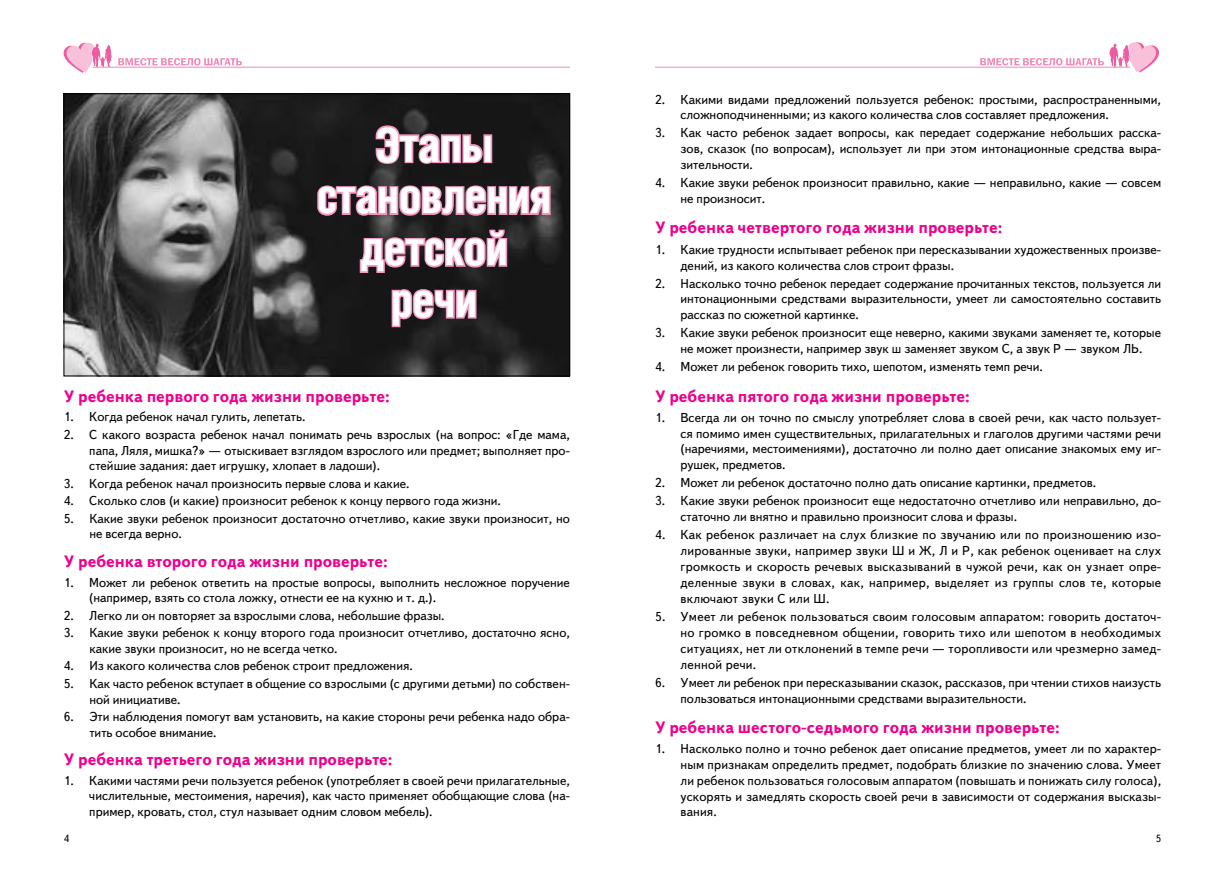
<style>
.page{position:relative;width:1225px;height:893px;background:#fff}
.page>*{position:absolute;margin:0;border:0;box-sizing:border-box;transform-origin:0 0}
.t1{font:700 47.25px/51.8px "Helios Cond";letter-spacing:-.01em;color:#fff;text-align:center}
.t2{font:700 16.5px "Text Book C";color:#ec008c}
.t3{font:12.9px/15.9px "Text Book C";color:#000}
.t4{font:10.5px "Text Book C";color:#000}
</style>
<div class="page">
<hr style="left:93px;top:67px;width:477px;height:1px;background:#f287b7">
<svg style="left:63px;top:42px;width:49px;height:31px"></svg>
<svg style="left:118px;top:58px;width:124px;height:7px"></svg>
<hr style="left:655px;top:67px;width:475px;height:1px;background:#f287b7">
<svg style="left:980px;top:42px;width:179px;height:31px"></svg>
<img style="left:66px;top:96px;width:502px;height:278px">
<div style="left:64px;top:94px;width:506px;height:282px;border:1px solid #000"></div>
<svg style="left:374px;top:124px;width:120px;height:41px;background:#724e5e"></svg>
<svg style="left:316px;top:183px;width:236px;height:35px;background:#895c6f"></svg>
<svg style="left:358px;top:228px;width:151px;height:46px;background:#714e5d"></svg>
<svg style="left:390px;top:287px;width:88px;height:42px;background:#755060"></svg>
<h1 class="t1" style="left:317px;top:118px;width:236px">Этапы становления детской речи</h1>
<p class="t2" style="left:64px;top:386px;width:327px">У ребенка первого года жизни проверьте:</p>
<p class="t3" style="left:64px;top:409px;width:243px">1. Когда ребенок начал гулить, лепетать.</p>
<p class="t3" style="left:89px;top:427px;width:482px;line-height:15.5px;text-align:justify;text-indent:-26px">2. С какого возраста ребенок начал понимать речь взрослых (на вопрос: «Где мама, папа, Ляля, мишка?» — отыскивает взглядом взрослого или предмет; выполняет про&shy;стейшие задания: дает игрушку, хлопает в ладоши).</p>
<p class="t3" style="left:64px;top:475px;width:347px">3. Когда ребенок начал произносить первые слова и какие.</p>
<p class="t3" style="left:64px;top:493px;width:439px">4. Сколько слов (и какие) произносит ребенок к концу первого года жизни.</p>
<p class="t3" style="left:89px;top:511px;width:482px;line-height:15.5px;text-indent:-26px">5. Какие звуки ребенок произносит достаточно отчетливо, какие звуки произносит, но не всегда верно.</p>
<p class="t2" style="left:64px;top:552px;width:325px">У ребенка второго года жизни проверьте:</p>
<p class="t3" style="left:89px;top:575px;width:482px;line-height:15.5px;text-indent:-26px">1. Может ли ребенок ответить на простые вопросы, выполнить несложное поручение (например, взять со стола ложку, отнести ее на кухню и т. д.).</p>
<p class="t3" style="left:64px;top:607px;width:382px">2. Легко ли он повторяет за взрослыми слова, небольшие фразы.</p>
<p class="t3" style="left:89px;top:625px;width:482px;line-height:15.5px;text-indent:-26px">3. Какие звуки ребенок к концу второго года произносит отчетливо, достаточно ясно, какие звуки произносит, но не всегда четко.</p>
<p class="t3" style="left:64px;top:658px;width:351px">4. Из какого количества слов ребенок строит предложения.</p>
<p class="t3" style="left:89px;top:676px;width:482px;line-height:15.5px;text-indent:-26px">5. Как часто ребенок вступает в общение со взрослыми (с другими детьми) по собствен&shy;ной инициативе.</p>
<p class="t3" style="left:89px;top:709px;width:482px;line-height:15.5px;text-indent:-26px">6. Эти наблюдения помогут вам установить, на какие стороны речи ребенка надо обра&shy;тить особое внимание.</p>
<p class="t2" style="left:64px;top:750px;width:330px">У ребенка третьего года жизни проверьте:</p>
<p class="t3" style="left:89px;top:773px;width:482px;line-height:15.5px;text-align:justify;text-indent:-26px">1. Какими частями речи пользуется ребенок (употребляет в своей речи прилагательные, числительные, местоимения, наречия), как часто применяет обобщающие слова (на&shy;пример, кровать, стол, стул называет одним словом мебель).</p>
<p class="t3" style="left:680px;top:91px;width:482px;text-indent:-26px">2. Какими видами предложений пользуется ребенок: простыми, распространенными, сложноподчиненными; из какого количества слов составляет предложения.</p>
<p class="t3" style="left:680px;top:125px;width:482px;text-align:justify;text-indent:-26px">3. Как часто ребенок задает вопросы, как передает содержание небольших расска&shy;зов, сказок (по вопросам), использует ли при этом интонационные средства выра&shy;зительности.</p>
<p class="t3" style="left:680px;top:175px;width:482px;text-indent:-26px">4. Какие звуки ребенок произносит правильно, какие — неправильно, какие — совсем не произносит.</p>
<p class="t2" style="left:655px;top:218px;width:349px">У ребенка четвертого года жизни проверьте:</p>
<p class="t3" style="left:680px;top:241px;width:482px;text-indent:-26px">1. Какие трудности испытывает ребенок при пересказывании художественных произве&shy;дений, из какого количества слов строит фразы.</p>
<p class="t3" style="left:680px;top:275px;width:482px;text-align:justify;text-indent:-26px">2. Насколько точно ребенок передает содержание прочитанных текстов, пользуется ли интонационными средствами выразительности, умеет ли самостоятельно составить рассказ по сюжетной картинке.</p>
<p class="t3" style="left:655px;top:325px;width:507px;text-align:center">3. Какие звуки ребенок произносит еще неверно, какими звуками заменяет те, которые не может произнести, например звук ш заменяет звуком С, а звук Р — звуком ЛЬ.</p>
<p class="t3" style="left:655px;top:359px;width:389px">4. Может ли ребенок говорить тихо, шепотом, изменять темп речи.</p>
<p class="t2" style="left:655px;top:386px;width:316px">У ребенка пятого года жизни проверьте:</p>
<p class="t3" style="left:680px;top:409px;width:482px;text-align:justify;text-indent:-26px">1. Всегда ли он точно по смыслу употребляет слова в своей речи, как часто пользует&shy;ся помимо имен существительных, прилагательных и глаголов другими частями речи (наречиями, местоимениями), достаточно ли полно дает описание знакомых ему иг&shy;рушек, предметов.</p>
<p class="t3" style="left:655px;top:475px;width:443px">2. Может ли ребенок достаточно полно дать описание картинки, предметов.</p>
<p class="t3" style="left:680px;top:493px;width:482px;text-indent:-26px">3. Какие звуки ребенок произносит еще недостаточно отчетливо или неправильно, до&shy;статочно ли внятно и правильно произносит слова и фразы.</p>
<p class="t3" style="left:680px;top:527px;width:482px;text-align:justify;text-indent:-26px">4. Как ребенок различает на слух близкие по звучанию или по произношению изо&shy;лированные звуки, например звуки Ш и Ж, Л и Р, как ребенок оценивает на слух громкость и скорость речевых высказываний в чужой речи, как он узнает опре&shy;деленные звуки в словах, как, например, выделяет из группы слов те, которые включают звуки С или Ш.</p>
<p class="t3" style="left:680px;top:609px;width:482px;text-align:justify;text-indent:-26px">5. Умеет ли ребенок пользоваться своим голосовым аппаратом: говорить достаточ&shy;но громко в повседневном общении, говорить тихо или шепотом в необходимых ситуациях, нет ли отклонений в темпе речи — торопливости или чрезмерно замед&shy;ленной речи.</p>
<p class="t3" style="left:680px;top:674px;width:482px;text-indent:-26px">6. Умеет ли ребенок при пересказывании сказок, рассказов, при чтении стихов наизусть пользоваться интонационными средствами выразительности.</p>
<p class="t2" style="left:655px;top:718px;width:406px">У ребенка шестого-седьмого года жизни проверьте:</p>
<p class="t3" style="left:680px;top:741px;width:482px;text-align:justify;text-indent:-26px">1. Насколько полно и точно ребенок дает описание предметов, умеет ли по характер&shy;ным признакам определить предмет, подобрать близкие по значению слова. Умеет ли ребенок пользоваться голосовым аппаратом (повышать и понижать силу голоса), ускорять и замедлять скорость своей речи в зависимости от содержания высказы&shy;вания.</p>
<p class="t4" style="left:64px;top:833px;width:7px">4</p>
<p class="t4" style="left:1155px;top:833px;width:7px">5</p>
</div>
